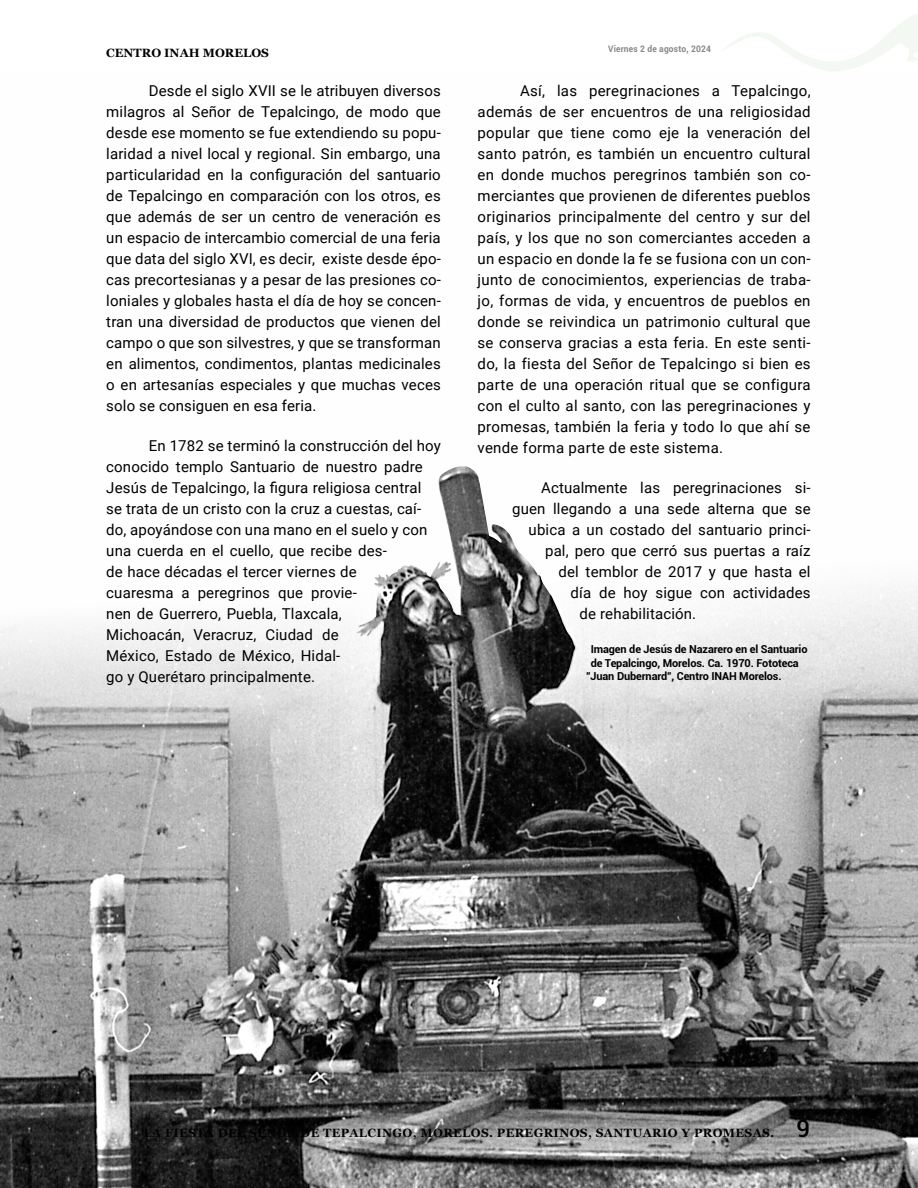
<style>
.page{position:relative;width:918px;height:1188px;background:#fff}
.page>*{position:absolute;margin:0;border:0;box-sizing:border-box;transform-origin:0 0}
.t1{font:15px/21px "Roboto";letter-spacing:.01em;color:#000;text-align:justify}
.t2{font:700 12px "Georgia";letter-spacing:.03em;color:#010202}
.t3{font:700 12px "Georgia";color:#000}
.t4{font:700 10.95px "Roboto";letter-spacing:-.01em;color:#000}
.t5{font:700 9px "Roboto";letter-spacing:.02em;color:#878787;scale:.94 1}
.s1{font-family:"Roboto";font-weight:500;font-size:24px;color:#000}
</style>
<div class="page">
<img style="left:0;top:583px;width:918px;height:605px">
<img style="left:355px;top:466px;width:222px;height:393px">
<svg style="left:723px;top:14px;width:195px;height:57px"></svg>
<p class="t3" style="left:106px;top:43px;width:164px">CENTRO INAH MORELOS</p>
<p class="t1" style="left:106px;top:80px;width:336px;text-indent:43px">Desde el siglo XVII se le atribuyen diversos milagros al Señor de Tepalcingo, de modo que desde ese momento se fue extendiendo su popu&shy;laridad a nivel local y regional. Sin embargo, una particularidad en la configuración del santuario de Tepalcingo en comparación con los otros, es que además de ser un centro de veneración es un espacio de intercambio comercial de una feria que data del siglo XVI, es decir, existe desde épo&shy;cas precortesianas y a pesar de las presiones co&shy;loniales y globales hasta el día de hoy se concen&shy;tran una diversidad de productos que vienen del campo o que son silvestres, y que se transforman en alimentos, condimentos, plantas medicinales o en artesanías especiales y que muchas veces solo se consiguen en esa feria.</p>
<p class="t1" style="left:106px;top:435px;width:336px;text-align:left;text-indent:43px">En 1782 se terminó la construcción del hoy conocido templo Santuario de nuestro padre Jesús de Tepalcingo, la figura religiosa central se trata de un cristo con la cruz a cuestas, caí&shy;do, apoyándose con una mano en el suelo y con una cuerda en el cuello, que recibe des-<br>de hace décadas el tercer viernes de<br>cuaresma a peregrinos que provie-<br>nen de Guerrero, Puebla, Tlaxcala,<br>Michoacán, Veracruz, Ciudad de<br>México, Estado de México, Hidal-<br>go y Querétaro principalmente.</p>
<p class="t5" style="left:608px;top:43px;width:111px">Viernes 2 de agosto, 2024</p>
<p class="t1" style="left:478px;top:80px;width:335px;text-indent:43px">Así, las peregrinaciones a Tepalcingo, además de ser encuentros de una religiosidad popular que tiene como eje la veneración del santo patrón, es también un encuentro cultural en donde muchos peregrinos también son co&shy;merciantes que provienen de diferentes pueblos originarios principalmente del centro y sur del país, y los que no son comerciantes acceden a un espacio en donde la fe se fusiona con un con&shy;junto de conocimientos, experiencias de traba&shy;jo, formas de vida, y encuentros de pueblos en donde se reivindica un patrimonio cultural que se conserva gracias a esta feria. En este senti&shy;do, la fiesta del Señor de Tepalcingo si bien es parte de una operación ritual que se configura con el culto al santo, con las peregrinaciones y promesas, también la feria y todo lo que ahí se vende forma parte de este sistema.</p>
<p class="t1" style="left:541px;top:477px;width:271px">Actualmente las peregrinaciones si-</p>
<p class="t1" style="left:512px;top:498px;width:300px">guen llegando a una sede alterna que se</p>
<p class="t1" style="left:529px;top:519px;width:284px">ubica a un costado del santuario princi-</p>
<p class="t1" style="left:545px;top:540px;width:267px">pal, pero que cerró sus puertas a raíz</p>
<p class="t1" style="left:559px;top:561px;width:254px">del temblor de 2017 y que hasta el</p>
<p class="t1" style="left:571px;top:582px;width:242px">día de hoy sigue con actividades</p>
<p class="t1" style="left:580px;top:603px;width:118px">de rehabilitación.</p>
<p class="t4" style="left:591px;top:641px;width:218px">Imagen de Jesús de Nazarero en el Santuario</p>
<p class="t4" style="left:591px;top:655px;width:210px">de Tepalcingo, Morelos. Ca. 1970. Fototeca</p>
<p class="t4" style="left:586px;top:668px;width:197px">"Juan Dubernard", Centro INAH Morelos.</p>
<p class="t2" style="left:144px;top:1124px;width:668px">LA FIESTA DEL SEÑOR DE TEPALCINGO, MORELOS. PEREGRINOS, SANTUARIO Y PROMESAS. <span class="s1">9</span></p>
</div>
